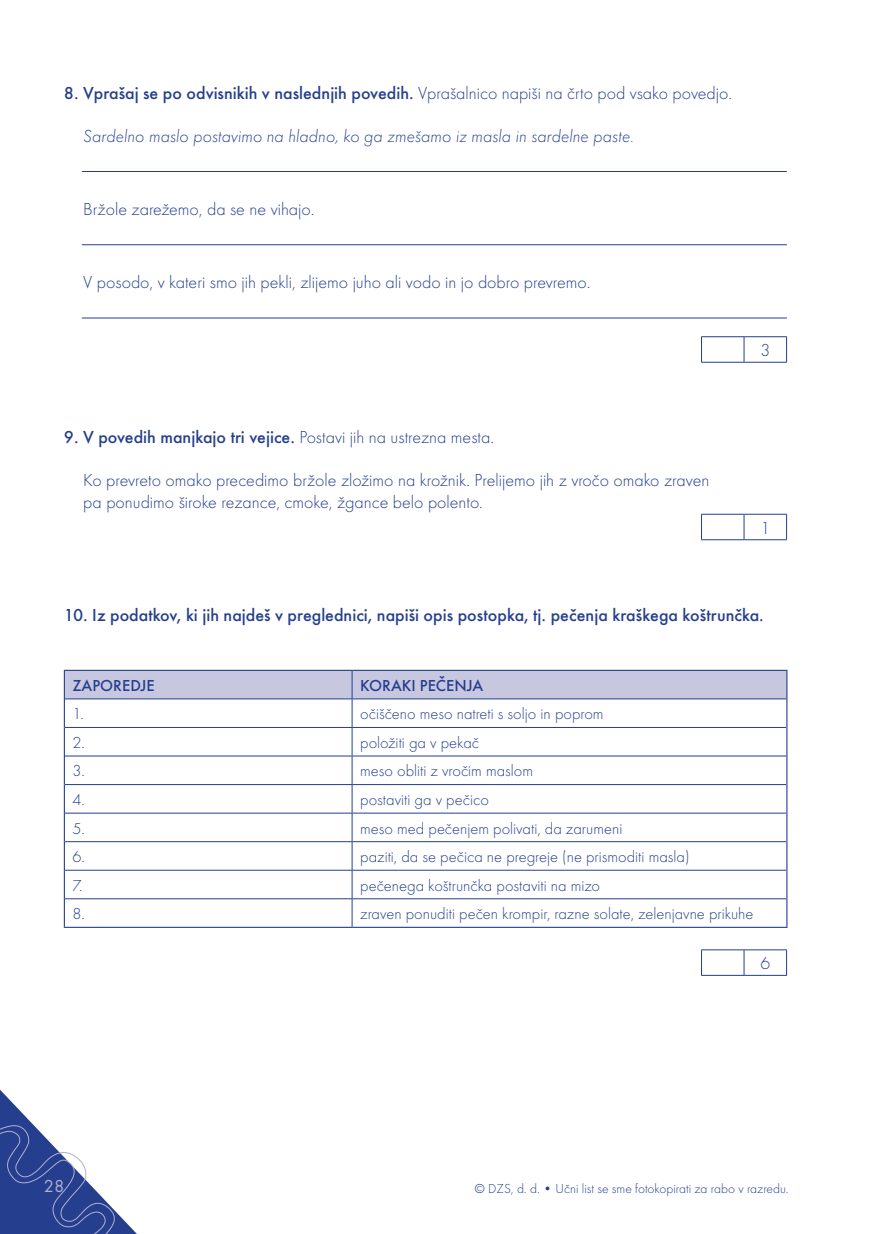
<style>
.page{position:relative;width:872px;height:1234px;background:#fff}
.page>*{position:absolute;margin:0;border:0;box-sizing:border-box;transform-origin:0 0}
.t1{font:500 18px "Futura TCE";color:#253f8e}
.t2{font:18px/21.6px "Futura TCE Ligh";color:#253f8e}
.t3{font:18px "Futura TCE Ligh Obli";color:#253f8e}
.t4{font:18px "Futura TCE";color:#afb0d2}
.t5{font:16.5px "Futura TCE Ligh";color:#253f8e}
.t6{font:500 16.5px "Futura TCE";color:#253f8e}
.t7{font:13.5px "Futura TCE Ligh";color:#253f8e}
.s1{font-family:"Futura TCE Ligh";font-weight:400}
</style>
<div class="page">
<svg style="left:0;top:1089px;width:136px;height:144px"></svg>
<hr style="left:82px;top:171px;width:705px;height:1px;background:#253f8e">
<hr style="left:82px;top:244px;width:705px;height:1px;background:#253f8e">
<hr style="left:82px;top:318px;width:705px;height:1px;background:#253f8e">
<hr style="left:701px;top:336px;width:43px;height:1px;background:#253f8e">
<svg style="left:701px;top:337px;width:1px;height:25px"></svg>
<hr style="left:744px;top:336px;width:43px;height:1px;background:#253f8e">
<svg style="left:743px;top:337px;width:1px;height:25px"></svg>
<svg style="left:786px;top:337px;width:1px;height:25px"></svg>
<hr style="left:701px;top:362px;width:43px;height:1px;background:#253f8e">
<hr style="left:744px;top:362px;width:43px;height:1px;background:#253f8e">
<hr style="left:701px;top:514px;width:43px;height:1px;background:#253f8e">
<svg style="left:701px;top:514px;width:1px;height:25px"></svg>
<hr style="left:744px;top:514px;width:43px;height:1px;background:#253f8e">
<svg style="left:743px;top:514px;width:1px;height:25px"></svg>
<svg style="left:786px;top:514px;width:1px;height:25px"></svg>
<hr style="left:701px;top:539px;width:43px;height:1px;background:#253f8e">
<hr style="left:744px;top:539px;width:43px;height:1px;background:#253f8e">
<hr style="left:64px;top:669px;width:288px;height:1px;background:#253f8e">
<hr style="left:352px;top:669px;width:435px;height:1px;background:#253f8e">
<hr style="left:64px;top:926px;width:288px;height:1px;background:#253f8e">
<hr style="left:352px;top:926px;width:435px;height:1px;background:#253f8e">
<svg style="left:64px;top:670px;width:723px;height:256px"></svg>
<hr style="left:701px;top:949px;width:43px;height:1px;background:#253f8e">
<svg style="left:701px;top:949px;width:1px;height:25px"></svg>
<hr style="left:744px;top:949px;width:43px;height:1px;background:#253f8e">
<svg style="left:743px;top:949px;width:1px;height:25px"></svg>
<svg style="left:786px;top:949px;width:1px;height:25px"></svg>
<hr style="left:701px;top:974px;width:43px;height:1px;background:#253f8e">
<hr style="left:744px;top:974px;width:43px;height:1px;background:#253f8e">
<p class="t1" style="left:64px;top:82px;width:670px">8. Vprašaj se po odvisnikih v naslednjih povedih. <span class="s1">Vprašalnico napiši na črto pod vsako povedjo.</span></p>
<p class="t3" style="left:83px;top:125px;width:552px">Sardelno maslo postavimo na hladno, ko ga zmešamo iz masla in sardelne paste.</p>
<p class="t2" style="left:83px;top:198px;width:233px">Bržole zarežemo, da se ne vihajo.</p>
<p class="t2" style="left:83px;top:272px;width:508px">V posodo, v kateri smo jih pekli, zlijemo juho ali vodo in jo dobro prevremo.</p>
<p class="t1" style="left:64px;top:426px;width:432px">9. V povedih manjkajo tri vejice. <span class="s1">Postavi jih na ustrezna mesta.</span></p>
<p class="t2" style="left:83px;top:469px;width:627px">Ko prevreto omako precedimo bržole zložimo na krožnik. Prelijemo jih z vročo omako zraven pa ponudimo široke rezance, cmoke, žgance belo polento.</p>
<p class="t2" style="left:760px;top:339px;width:11px">3</p>
<p class="t2" style="left:760px;top:517px;width:11px">1</p>
<p class="t1" style="left:64px;top:603px;width:701px">10. Iz podatkov, ki jih najdeš v preglednici, napiši opis postopka, tj. pečenja kraškega koštrunčka.</p>
<p class="t6" style="left:72px;top:675px;width:84px">ZAPOREDJE</p>
<p class="t6" style="left:360px;top:675px;width:124px">KORAKI PEČENJA</p>
<p class="t5" style="left:72px;top:704px;width:13px">1.</p>
<p class="t5" style="left:360px;top:704px;width:245px">očiščeno meso natreti s soljo in poprom</p>
<p class="t5" style="left:72px;top:733px;width:14px">2.</p>
<p class="t5" style="left:360px;top:733px;width:120px">položiti ga v pekač</p>
<p class="t5" style="left:72px;top:761px;width:14px">3.</p>
<p class="t5" style="left:360px;top:761px;width:174px">meso obliti z vročim maslom</p>
<p class="t5" style="left:72px;top:790px;width:14px">4.</p>
<p class="t5" style="left:360px;top:790px;width:130px">postaviti ga v pečico</p>
<p class="t5" style="left:72px;top:818px;width:14px">5.</p>
<p class="t5" style="left:360px;top:818px;width:264px">meso med pečenjem polivati, da zarumeni</p>
<p class="t5" style="left:72px;top:847px;width:14px">6.</p>
<p class="t5" style="left:360px;top:847px;width:331px">paziti, da se pečica ne pregreje (ne prismoditi masla)</p>
<p class="t5" style="left:72px;top:875px;width:12px">7.</p>
<p class="t5" style="left:360px;top:875px;width:241px">pečenega koštrunčka postaviti na mizo</p>
<p class="t5" style="left:72px;top:904px;width:14px">8.</p>
<p class="t5" style="left:360px;top:904px;width:395px">zraven ponuditi pečen krompir, razne solate, zelenjavne prikuhe</p>
<p class="t2" style="left:760px;top:952px;width:11px">6</p>
<p class="t4" style="left:44px;top:1175px;width:22px">28</p>
<p class="t7" style="left:475px;top:1180px;width:315px">© DZS, d. d. • Učni list se sme fotokopirati za rabo v razredu.</p>
</div>
